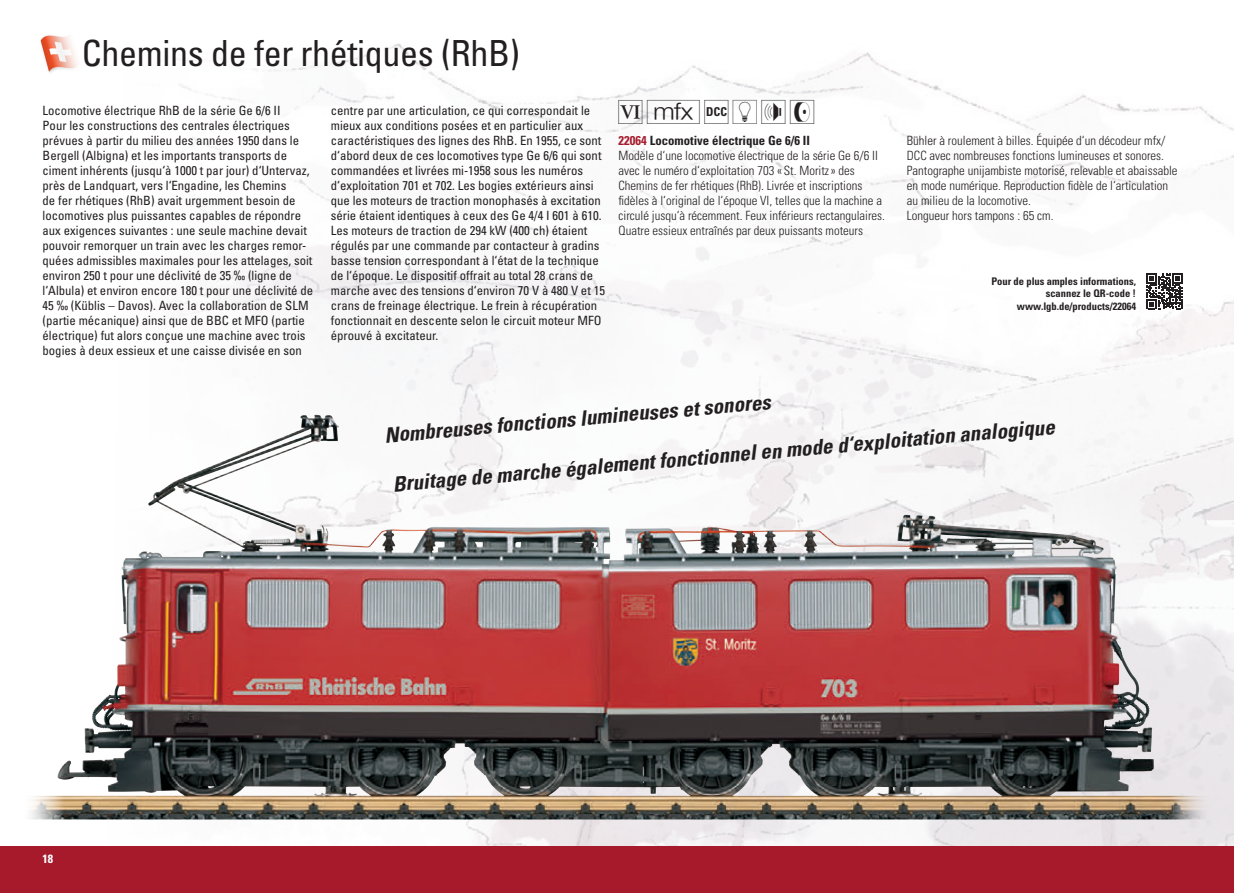
<style>
.page{position:relative;width:1234px;height:893px;background:#fff}
.page>*{position:absolute;margin:0;border:0;box-sizing:border-box;transform-origin:0 0}
.t1{font:condensed 36px "Univers LT Std";letter-spacing:-.01em;color:#231f20}
.t2{font:30px "LGB Piktos";color:#231f20}
.t3{font:italic 700 condensed 21px "Univers LT Std";color:#231f20}
.t4{font:condensed 12.75px/15px "Univers LT Std";color:#231f20}
.t5{font:300 condensed 12.75px/15px "Univers LT Std";color:#231f20}
.t6{font:700 condensed 12px "Univers LT Std";color:#fff}
.t7{font:700 condensed 10.5px/12.6px "Univers LT Std";color:#231f20;text-align:right}
.s1{font-weight:700;color:#a61a2c}
.s2{font-weight:700}
</style>
<div class="page">
<img style="left:30px;top:43px;width:1203px;height:803px">
<div style="left:0;top:846px;width:1233px;height:47px;background:#a61a2c"></div>
<img style="left:37px;top:40px;width:48px;height:34px">
<svg style="left:41px;top:35px;width:39px;height:39px"></svg>
<img style="left:93px;top:415px;width:222px;height:295px">
<svg style="left:1146px;top:273px;width:36px;height:36px"></svg>
<h1 class="t1" style="left:82px;top:31px;width:439px">Chemins de fer rhétiques (RhB)</h1>
<p class="t4" style="left:43px;top:103px;width:272px">Locomotive électrique RhB de la série Ge 6/6 II<br>Pour les constructions des centrales électriques prévues à partir du milieu des années 1950 dans le Bergell (Albigna) et les importants transports de ciment inhérents (jusqu‘à 1000 t par jour) d‘Untervaz, près de Landquart, vers l‘Engadine, les Chemins<br>de fer rhétiques (RhB) avait urgemment besoin de locomotives plus puissantes capables de répondre aux exigences suivantes : une seule machine devait pouvoir remorquer un train avec les charges remor&shy;quées admissibles maximales pour les attelages, soit environ 250 t pour une déclivité de 35 ‰ (ligne de l‘Albula) et environ encore 180 t pour une déclivité de 45 ‰ (Küblis – Davos). Avec la collaboration de SLM (partie mécanique) ainsi que de BBC et MFO (partie électrique) fut alors conçue une machine avec trois bogies à deux essieux et une caisse divisée en son</p>
<p class="t4" style="left:331px;top:103px;width:276px">centre par une articulation, ce qui correspondait le mieux aux conditions posées et en particulier aux caractéristiques des lignes des RhB. En 1955, ce sont d‘abord deux de ces locomotives type Ge 6/6 qui sont commandées et livrées mi-1958 sous les numéros d‘exploitation 701 et 702. Les bogies extérieurs ainsi que les moteurs de traction monophasés à excitation série étaient identiques à ceux des Ge 4/4 I 601 à 610.<br>Les moteurs de traction de 294 kW (400 ch) étaient régulés par une commande par contacteur à gradins basse tension correspondant à l‘état de la technique de l‘époque. Le dispositif offrait au total 28 crans de marche avec des tensions d‘environ 70 V à 480 V et 15 crans de freinage électrique. Le frein à récupération fonctionnait en descente selon le circuit moteur MFO éprouvé à excitateur.</p>
<h2 class="t2" style="left:618px;top:96px;width:201px">6HKEFJ</h2>
<p class="t5" style="left:618px;top:133px;width:268px"><span class="s1">22064</span> <span class="s2">Locomotive électrique Ge 6/6 II<br></span>Modèle d‘une locomotive électrique de la série Ge 6/6 II avec le numéro d‘exploitation 703 «St. Moritz» des Chemins de fer rhétiques (RhB). Livrée et inscriptions fidèles à l‘original de l‘époque VI, telles que la machine a circulé jusqu‘à récemment. Feux inférieurs rectangulaires.<br>Quatre essieux entraînés par deux puissants moteurs</p>
<p class="t5" style="left:906px;top:133px;width:272px">Bühler à roulement à billes. Équipée d‘un décodeur mfx/ DCC avec nombreuses fonctions lumineuses et sonores.<br>Pantographe unijambiste motorisé, relevable et abaissable en mode numérique. Reproduction fidèle de l‘articulation au milieu de la locomotive.<br>Longueur hors tampons : 65 cm.</p>
<p class="t7" style="left:991px;top:275px;width:146px">Pour de plus amples informations, scannez le QR-code ! www.lgb.de/products/22064</p>
<p class="t6" style="left:43px;top:852px;width:12px">18</p>
<h3 class="t3" style="left:383px;top:422px;width:389px;rotate:-5deg">Nombreuses fonctions lumineuses et sonores</h3>
<h3 class="t3" style="left:391px;top:471px;width:665px;rotate:-5deg">Bruitage de marche également fonctionnel en mode d‘exploitation analogique</h3>
</div>
